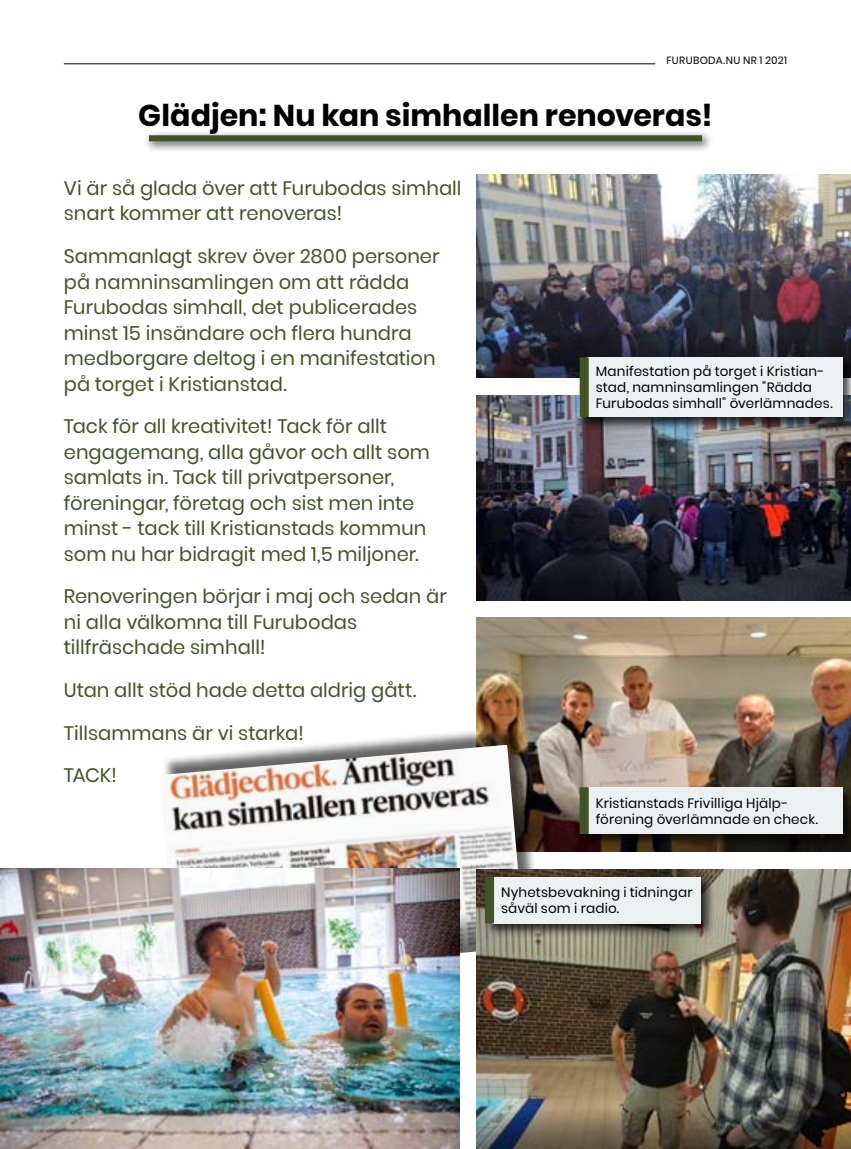
<style>
.page{position:relative;width:851px;height:1149px;background:#fff}
.page>*{position:absolute;margin:0;border:0;box-sizing:border-box;transform-origin:0 0}
.t1{font:700 30px "Poppins";color:#000}
.t2{font:19.5px/25.5px "Poppins";color:#425427}
.t3{font:13.5px/16.2px "Poppins";letter-spacing:.015em;color:#000}
.t4{font:10.5px "Poppins";letter-spacing:.03em;color:#000}
</style>
<div class="page">
<hr style="left:64px;top:63px;width:591px;height:1px;background:#000">
<img style="left:476px;top:617px;width:374px;height:233px">
<div style="left:161px;top:725px;width:381px;height:247px;background:#000;opacity:.6"></div>
<img style="left:161px;top:744px;width:363px;height:233px">
<div style="left:144px;top:130px;width:568px;height:23px;background:#000;opacity:.75"></div>
<div style="left:149px;top:135px;width:553px;height:6px;background:#425427"></div>
<img style="left:476px;top:868px;width:374px;height:280px">
<img style="left:476px;top:395px;width:374px;height:205px">
<img style="left:476px;top:174px;width:374px;height:203px">
<img style="left:0;top:867px;width:459px;height:281px">
<div style="left:577px;top:355px;width:273px;height:75px;background:#000;opacity:.75"></div>
<div style="left:587px;top:357px;width:255px;height:60px;background:#edf0f1"></div>
<div style="left:579px;top:357px;width:9px;height:60px;background:#425427"></div>
<div style="left:577px;top:785px;width:273px;height:63px;background:#000;opacity:.75"></div>
<div style="left:587px;top:787px;width:255px;height:46px;background:#edf0f1"></div>
<div style="left:579px;top:787px;width:9px;height:46px;background:#425427"></div>
<div style="left:483px;top:874px;width:232px;height:63px;background:#000;opacity:.75"></div>
<div style="left:492px;top:876px;width:209px;height:47px;background:#edf0f1"></div>
<div style="left:485px;top:876px;width:9px;height:47px;background:#425427"></div>
<p class="t4" style="left:666px;top:54px;width:122px">FURUBODA.NU NR 1 2021</p>
<h1 class="t1" style="left:138px;top:98px;width:576px">Glädjen: Nu kan simhallen renoveras!</h1>
<p class="t2" style="left:64px;top:175px;width:399px">Vi är så glada över att Furubodas simhall snart kommer att renoveras!</p>
<p class="t2" style="left:64px;top:243px;width:377px">Sammanlagt skrev över 2800 personer på namninsamlingen om att rädda Furubodas simhall, det publicerades minst 15 insändare och flera hundra medborgare deltog i en manifestation på torget i Kristianstad.</p>
<p class="t2" style="left:64px;top:413px;width:367px">Tack för all kreativitet! Tack för allt engagemang, alla gåvor och allt som samlats in. Tack till privatpersoner, föreningar, företag och sist men inte minst - tack till Kristianstads kommun som nu har bidragit med 1,5 miljoner.</p>
<p class="t2" style="left:64px;top:583px;width:384px">Renoveringen börjar i maj och sedan är ni alla välkomna till Furubodas tillfräschade simhall!</p>
<p class="t2" style="left:64px;top:668px;width:354px;line-height:42.5px">Utan allt stöd hade detta aldrig gått.<br>Tillsammans är vi starka!<br>TACK!</p>
<p class="t3" style="left:595px;top:363px;width:238px">Manifestation på torget i Kristian&shy;stad, namninsamlingen "Rädda<br>Furubodas simhall" överlämnades.</p>
<p class="t3" style="left:595px;top:794px;width:224px">Kristianstads Frivilliga Hjälp&shy;förening överlämnade en check.</p>
<p class="t3" style="left:501px;top:883px;width:193px">Nyhetsbevakning i tidningar såväl som i radio.</p>
</div>
